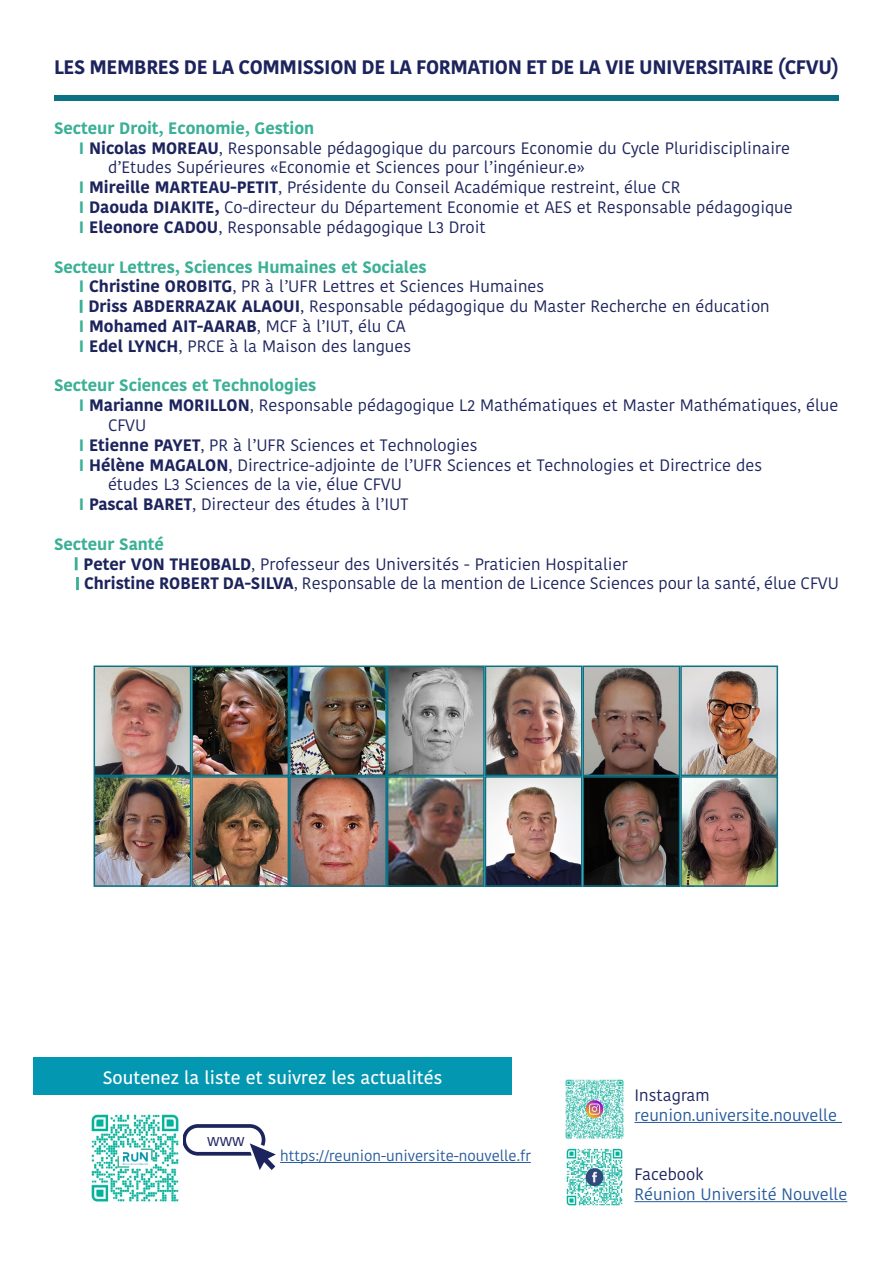
<style>
.page{position:relative;width:893px;height:1263px;background:#fff}
.page>*{position:absolute;margin:0;border:0;box-sizing:border-box;transform-origin:0 0}
.t1{font:700 19.5px "Kohinoor Telugu";letter-spacing:-.02em;color:#1d245d}
.t2{font:500 18px "Kohinoor Bangla";color:#fff}
.t3{font:16.5px/19.8px "Kohinoor Telugu";color:#1d245d}
.t4{font:700 16.5px "Kohinoor Telugu";color:#3bb096}
.t5{font:16.5px "Kohinoor Telugu";color:#275b9b}
.t6{font:15px "Kohinoor Telugu";color:#275b9b}
.s1{font-weight:700;color:#3bb096}
.s2{font-weight:700}
.s3{color:#3bb096}
</style>
<div class="page">
<img style="left:97px;top:668px;width:189px;height:105px">
<div style="left:94px;top:665px;width:97px;height:111px;border:2px solid #0a7284"></div>
<div style="left:191px;top:665px;width:98px;height:111px;border:2px solid #0a7284"></div>
<img style="left:292px;top:668px;width:92px;height:105px">
<div style="left:289px;top:665px;width:98px;height:111px;border:2px solid #0a7284"></div>
<img style="left:390px;top:668px;width:287px;height:105px">
<div style="left:387px;top:665px;width:98px;height:111px;border:2px solid #0a7284"></div>
<div style="left:485px;top:665px;width:97px;height:111px;border:2px solid #0a7284"></div>
<div style="left:582px;top:665px;width:98px;height:111px;border:2px solid #0a7284"></div>
<img style="left:683px;top:668px;width:92px;height:105px">
<div style="left:680px;top:665px;width:98px;height:111px;border:2px solid #0a7284"></div>
<img style="left:97px;top:779px;width:189px;height:105px">
<div style="left:94px;top:776px;width:97px;height:111px;border:2px solid #0a7284"></div>
<div style="left:191px;top:776px;width:98px;height:111px;border:2px solid #0a7284"></div>
<img style="left:292px;top:779px;width:92px;height:105px">
<div style="left:289px;top:776px;width:98px;height:111px;border:2px solid #0a7284"></div>
<img style="left:390px;top:777px;width:385px;height:109px">
<div style="left:387px;top:776px;width:98px;height:111px;border:2px solid #0a7284"></div>
<div style="left:485px;top:776px;width:97px;height:111px;border:2px solid #0a7284"></div>
<div style="left:680px;top:776px;width:98px;height:111px;border:2px solid #0a7284"></div>
<div style="left:54px;top:95px;width:785px;height:6px;background:#0a7284"></div>
<div style="left:583px;top:776px;width:97px;height:111px;border:2px solid #0a7284"></div>
<svg style="left:183px;top:1124px;width:93px;height:46px"></svg>
<hr style="left:280px;top:1162px;width:251px;height:1px;background:#275b9b">
<hr style="left:634px;top:1122px;width:208px;height:1px;background:#275b9b">
<hr style="left:634px;top:1201px;width:213px;height:1px;background:#275b9b">
<img style="left:91px;top:1114px;width:88px;height:88px">
<div style="left:33px;top:1057px;width:479px;height:37px;background:#0397b1"></div>
<img style="left:565px;top:1079px;width:59px;height:60px">
<img style="left:566px;top:1148px;width:57px;height:58px">
<p class="t1" style="left:54px;top:56px;width:786px">LES MEMBRES DE LA COMMISSION DE LA FORMATION ET DE LA VIE UNIVERSITAIRE (CFVU)</p>
<p class="t4" style="left:54px;top:119px;width:262px">Secteur Droit, Economie, Gestion</p>
<p class="t3" style="left:79px;top:138px;width:713px"><span class="s1">I</span> <span class="s2">Nicolas MOREAU</span>, Responsable pédagogique du parcours Economie du Cycle Pluridisciplinaire</p>
<p class="t3" style="left:108px;top:158px;width:478px">d’Etudes Supérieures «Economie et Sciences pour l’ingénieur.e»</p>
<p class="t3" style="left:79px;top:178px;width:603px"><span class="s1">I</span> <span class="s2">Mireille MARTEAU-PETIT</span>, Présidente du Conseil Académique restreint, élue CR</p>
<p class="t3" style="left:79px;top:197px;width:715px"><span class="s1">I</span> <span class="s2">Daouda DIAKITE,</span> Co-directeur du Département Economie et AES et Responsable pédagogique</p>
<p class="t3" style="left:79px;top:217px;width:409px"><span class="s1">I</span> <span class="s2">Eleonore CADOU</span>, Responsable pédagogique L3 Droit</p>
<p class="t3" style="left:79px;top:257px;width:692px;text-indent:-25px"><span class="s1">Secteur Lettres, Sciences Humaines et Sociales<br>I</span> <span class="s2">Christine OROBITG</span>, PR à l’UFR Lettres et Sciences Humaines<br><span class="s3">I</span> <span class="s2">Driss ABDERRAZAK ALAOUI</span>, Responsable pédagogique du Master Recherche en éducation <span class="s1">I</span> <span class="s2">Mohamed AIT-AARAB</span>, MCF à l’IUT, élu CA<br><span class="s1">I</span> <span class="s2">Edel LYNCH</span>, PRCE à la Maison des langues</p>
<p class="t4" style="left:54px;top:376px;width:264px">Secteur Sciences et Technologies</p>
<p class="t3" style="left:79px;top:395px;width:761px"><span class="s1">I</span> <span class="s2">Marianne MORILLON</span>, Responsable pédagogique L2 Mathématiques et Master Mathématiques, élue</p>
<p class="t3" style="left:108px;top:415px;width:40px">CFVU</p>
<p class="t3" style="left:79px;top:435px;width:400px"><span class="s1">I</span> <span class="s2">Etienne PAYET</span>, PR à l’UFR Sciences et Technologies</p>
<p class="t3" style="left:79px;top:455px;width:685px"><span class="s1">I</span> <span class="s2">Hélène MAGALON</span>, Directrice-adjointe de l’UFR Sciences et Technologies et Directrice des</p>
<p class="t3" style="left:108px;top:475px;width:295px">études L3 Sciences de la vie, élue CFVU</p>
<p class="t3" style="left:79px;top:494px;width:331px"><span class="s1">I</span> <span class="s2">Pascal BARET</span>, Directeur des études à l’IUT</p>
<p class="t3" style="left:74px;top:534px;width:767px;text-indent:-20px"><span class="s1">Secteur Santé<br></span><span class="s3">I</span> <span class="s2">Peter VON THEOBALD</span>, Professeur des Universités - Praticien Hospitalier<br><span class="s3">I</span> <span class="s2">Christine ROBERT DA-SILVA</span>, Responsable de la mention de Licence Sciences pour la santé, élue CFVU</p>
<p class="t2" style="left:103px;top:1063px;width:341px">Soutenez la liste et suivrez les actualités</p>
<p class="t3" style="left:207px;top:1131px;width:39px">www</p>
<p class="t6" style="left:280px;top:1147px;width:252px">https://reunion-universite-nouvelle.fr</p>
<p class="t3" style="left:634px;top:1085px;width:77px">Instagram</p>
<p class="t5" style="left:634px;top:1105px;width:204px">reunion.universite.nouvelle</p>
<p class="t3" style="left:634px;top:1164px;width:71px">Facebook</p>
<p class="t5" style="left:634px;top:1185px;width:214px">Réunion Université Nouvelle</p>
</div>
